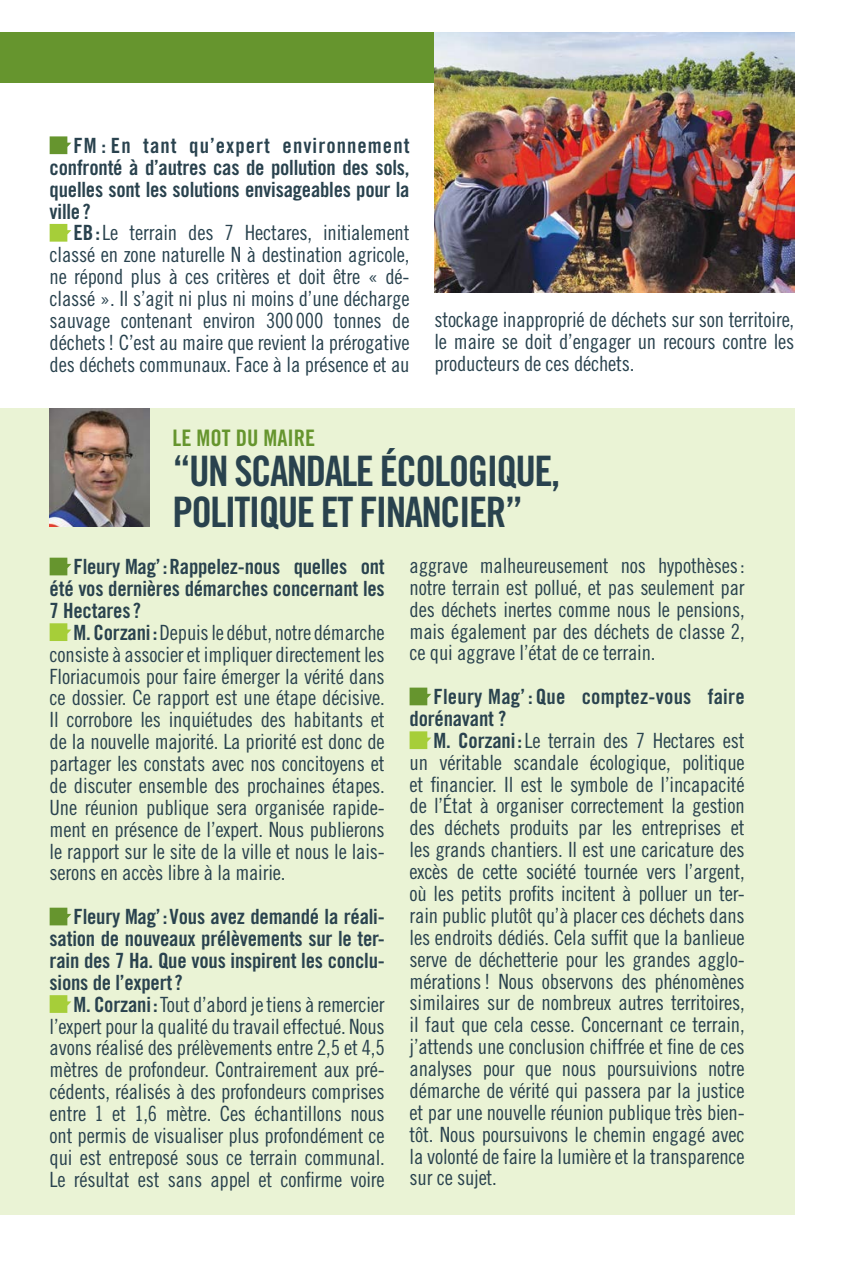
<style>
.page{position:relative;width:844px;height:1265px;background:#fff}
.page>*{position:absolute;margin:0;border:0;box-sizing:border-box;transform-origin:0 0}
.t1{font:42px/40.2px "Trade Gothic LT Std Bd Cn 20";letter-spacing:-.04em;color:#29424e}
.t2{font:22.75px "Trade Gothic LT Std Bd Cn 20";color:#66952e}
.t3{font:21px/21.9px "Trade Gothic LT Std Cn 18";letter-spacing:-.01em;color:#29424e;text-align:justify}
.t4{font:21px/21.9px "Trade Gothic LT Std Bd Cn 20";letter-spacing:-.01em;color:#29424e;text-align:justify}
.t5{font:21px/21.9px "Trade Gothic LT Std Bd Cn 20";letter-spacing:.01em;color:#29424e}
.s1{font-family:"Trade Gothic LT Std Bd Cn 20"}
</style>
<div class="page">
<div style="left:0;top:32px;width:794px;height:51px;background:#66952e"></div>
<svg style="left:50px;top:136px;width:21px;height:18px"></svg>
<svg style="left:50px;top:224px;width:21px;height:18px"></svg>
<div style="left:0;top:408px;width:794px;height:807px;background:#eaf3d5"></div>
<svg style="left:50px;top:558px;width:21px;height:17px"></svg>
<svg style="left:50px;top:623px;width:21px;height:18px"></svg>
<svg style="left:50px;top:908px;width:21px;height:17px"></svg>
<svg style="left:50px;top:995px;width:21px;height:18px"></svg>
<svg style="left:409px;top:688px;width:22px;height:17px"></svg>
<svg style="left:409px;top:731px;width:22px;height:18px"></svg>
<img style="left:50px;top:408px;width:100px;height:119px">
<img style="left:434px;top:32px;width:360px;height:261px">
<p class="t4" style="left:50px;top:134px;width:361px;text-indent:24px">FM : En tant qu’expert environnement confronté à d’autres cas de pollution des sols, quelles sont les solutions envisageables pour la ville?</p>
<p class="t3" style="left:50px;top:222px;width:361px;text-indent:22px"><span class="s1">EB :</span>Le terrain des 7 Hectares, initialement classé en zone naturelle N à destination agricole, ne répond plus à ces critères et doit être « dé&shy;classé ». Il s’agit ni plus ni moins d’une décharge sauvage contenant environ 300000 tonnes de déchets! C’est au maire que revient la prérogative des déchets communaux. Face à la présence et au</p>
<p class="t3" style="left:434px;top:309px;width:361px">stockage inapproprié de déchets sur son territoire, le maire se doit d’engager un recours contre les producteurs de ces déchets.</p>
<p class="t2" style="left:172px;top:424px;width:144px">le mot du mai re</p>
<h1 class="t1" style="left:172px;top:451px;width:389px">“un scandale écologique, politique et fi nanci er”</h1>
<p class="t4" style="left:50px;top:556px;width:336px;text-indent:24px">Fleury Mag’: Rappelez-nous quelles ont été vos dernières démarches concernant les 7 Hectares?</p>
<p class="t3" style="left:50px;top:621px;width:336px;text-indent:24px"><span class="s1">M. Corzani:</span>Depuis le début, notre démarche consiste à associer et impliquer directement les Floriacumois pour faire émerger la vérité dans ce dossier. Ce rapport est une étape décisive.<br>Il corrobore les inquiétudes des habitants et de la nouvelle majorité. La priorité est donc de partager les constats avec nos concitoyens et de discuter ensemble des prochaines étapes.<br>Une réunion publique sera organisée rapide&shy;ment en présence de l’expert. Nous publierons le rapport sur le site de la ville et nous le lais&shy;serons en accès libre à la mairie.</p>
<p class="t4" style="left:50px;top:906px;width:336px;text-indent:24px">Fleury Mag’:Vous avez demandé la réali&shy;sation de nouveaux prélèvements sur le ter&shy;rain des 7 Ha. Que vous inspirent les conclu&shy;sions de l’expert?</p>
<p class="t3" style="left:50px;top:993px;width:336px;text-indent:24px"><span class="s1">M. Corzani:</span>Tout d’abord je tiens à remercier l’expert pour la qualité du travail effectué. Nous avons réalisé des prélèvements entre 2,5 et 4,5 mètres de profondeur. Contrairement aux pré&shy;cédents, réalisés à des profondeurs comprises entre 1 et 1,6 mètre. Ces échantillons nous ont permis de visualiser plus profondément ce qui est entreposé sous ce terrain communal.<br>Le résultat est sans appel et confirme voire</p>
<p class="t3" style="left:409px;top:554px;width:336px">aggrave malheureusement nos hypothèses: notre terrain est pollué, et pas seulement par des déchets inertes comme nous le pensions, mais également par des déchets de classe 2, ce qui aggrave l’état de ce terrain.</p>
<p class="t5" style="left:409px;top:685px;width:336px;text-indent:24px">Fleury Mag’ : Que comptez-vous faire dorénavant ?</p>
<p class="t3" style="left:409px;top:729px;width:336px;text-indent:24px"><span class="s1">M. Corzani:</span>Le terrain des 7 Hectares est un véritable scandale écologique, politique et financier. Il est le symbole de l’incapacité de l’État à organiser correctement la gestion des déchets produits par les entreprises et les grands chantiers. Il est une caricature des excès de cette société tournée vers l’argent, où les petits profits incitent à polluer un ter&shy;rain public plutôt qu’à placer ces déchets dans les endroits dédiés. Cela suffit que la banlieue serve de déchetterie pour les grandes agglo&shy;mérations! Nous observons des phénomènes similaires sur de nombreux autres territoires, il faut que cela cesse. Concernant ce terrain, j’attends une conclusion chiffrée et fine de ces analyses pour que nous poursuivions notre démarche de vérité qui passera par la justice et par une nouvelle réunion publique très bien&shy;tôt. Nous poursuivons le chemin engagé avec la volonté de faire la lumière et la transparence sur ce sujet.</p>
</div>
